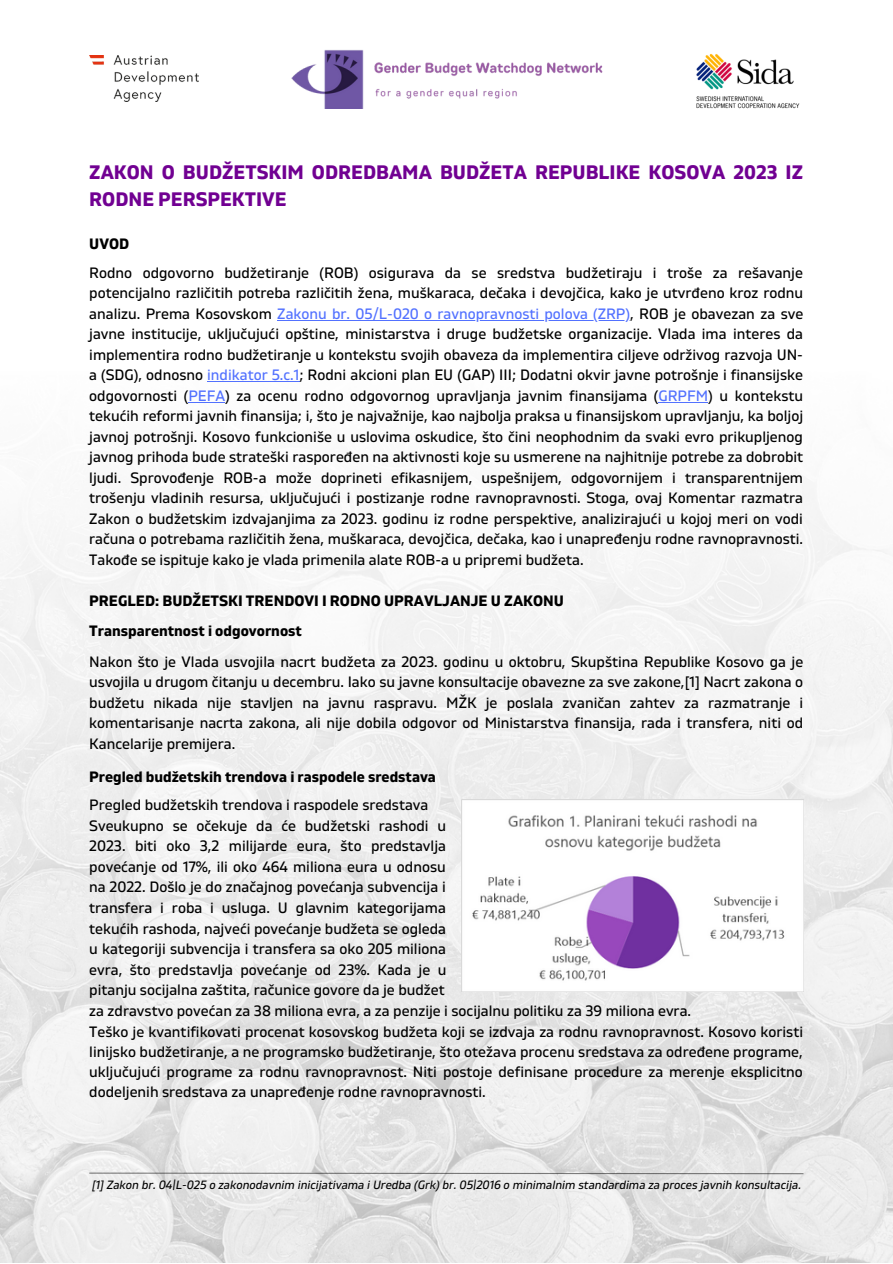
<style>
.page{position:relative;width:893px;height:1264px;background:#fff}
.page>*{position:absolute;margin:0;border:0;box-sizing:border-box;transform-origin:0 0}
.t1{font:700 19.5px/27px "Gilam";color:#710092}
.t2{font:15px/20.5px "Gilam";color:#000;text-align:justify}
.t3{font:700 15px/30.5px "Gilam";color:#000}
.t4{font:italic 12px "Gilam";color:#000}
.s1{color:#5271ff}
</style>
<div class="page">
<img style="left:0;top:55px;width:892px;height:1207px">
<hr style="left:277px;top:320px;width:311px;height:1px;background:#5271ff">
<hr style="left:588px;top:320px;width:42px;height:1px;background:#5271ff">
<hr style="left:207px;top:381px;width:92px;height:1px;background:#5271ff">
<hr style="left:188px;top:402px;width:37px;height:1px;background:#5271ff">
<hr style="left:658px;top:402px;width:50px;height:1px;background:#5271ff">
<img style="left:291px;top:50px;width:311px;height:59px">
<img style="left:694px;top:54px;width:109px;height:55px">
<img style="left:89px;top:56px;width:109px;height:46px">
<svg style="left:88px;top:1171px;width:716px;height:3px;background:#bebebe"></svg>
<img style="left:461px;top:799px;width:342px;height:192px">
<h1 class="t1" style="left:89px;top:160px;width:715px">ZAKON O BUDŽETSKIM ODREDBAMA BUDŽETA REPUBLIKE KOSOVA 2023 IZ<br>RODNE PERSPEKTIVE</h1>
<p class="t3" style="left:89px;top:229px;width:41px">UVOD</p>
<p class="t2" style="left:89px;top:263px;width:715px">Rodno odgovorno budžetiranje (ROB) osigurava da se sredstva budžetiraju i troše za rešavanje potencijalno različitih potreba različitih žena, muškaraca, dečaka i devojčica, kako je utvrđeno kroz rodnu analizu. Prema Kosovskom <span class="s1">Zakonu br. 05/L-020 o ravnopravnosti polova (ZRP)</span>, ROB je obavezan za sve javne institucije, uključujući opštine, ministarstva i druge budžetske organizacije. Vlada ima interes da implementira rodno budžetiranje u kontekstu svojih obaveza da implementira ciljeve održivog razvoja UN&shy;a (SDG), odnosno <span class="s1">indikator 5.c.1</span>; Rodni akcioni plan EU (GAP) III; Dodatni okvir javne potrošnje i finansijske odgovornosti (<span class="s1">PEFA</span>) za ocenu rodno odgovornog upravljanja javnim finansijama (<span class="s1">GRPFM</span>) u kontekstu tekućih reformi javnih finansija; i, što je najvažnije, kao najbolja praksa u finansijskom upravljanju, ka boljoj javnoj potrošnji. Kosovo funkcioniše u uslovima oskudice, što čini neophodnim da svaki evro prikupljenog javnog prihoda bude strateški raspoređen na aktivnosti koje su usmerene na najhitnije potrebe za dobrobit ljudi. Sprovođenje ROB-a može doprineti efikasnijem, uspešnijem, odgovornijem i transparentnijem trošenju vladinih resursa, uključujući i postizanje rodne ravnopravnosti. Stoga, ovaj Komentar razmatra Zakon o budžetskim izdvajanjima za 2023. godinu iz rodne perspektive, analizirajući u kojoj meri on vodi računa o potrebama različitih žena, muškaraca, devojčica, dečaka, kao i unapređenju rodne ravnopravnosti.<br>Takođe se ispituje kako je vlada primenila alate ROB-a u pripremi budžeta.</p>
<p class="t3" style="left:89px;top:586px;width:476px">PREGLED: BUDŽETSKI TRENDOVI I RODNO UPRAVLJANJE U ZAKONU<br>Transparentnost i odgovornost</p>
<p class="t2" style="left:89px;top:652px;width:715px">Nakon što je Vlada usvojila nacrt budžeta za 2023. godinu u oktobru, Skupština Republike Kosovo ga je usvojila u drugom čitanju u decembru. Iako su javne konsultacije obavezne za sve zakone,[1] Nacrt zakona o budžetu nikada nije stavljen na javnu raspravu. MŽK je poslala zvaničan zahtev za razmatranje i komentarisanje nacrta zakona, ali nije dobila odgovor od Ministarstva finansija, rada i transfera, niti od Kancelarije premijera.</p>
<p class="t3" style="left:89px;top:761px;width:348px">Pregled budžetskih trendova i raspodele sredstava</p>
<p class="t2" style="left:89px;top:795px;width:715px;text-align:left">Pregled budžetskih trendova i raspodele sredstava<br>Sveukupno se očekuje da će budžetski rashodi u<br>2023. biti oko 3,2 milijarde eura, što predstavlja<br>povećanje od 17%, ili oko 464 miliona eura u odnosu<br>na 2022. Došlo je do značajnog povećanja subvencija i<br>transfera i roba i usluga. U glavnim kategorijama<br>tekućih rashoda, najveći povećanje budžeta se ogleda<br>u kategoriji subvencija i transfera sa oko 205 miliona<br>evra, što predstavlja povećanje od 23%. Kada je u<br>pitanju socijalna zaštita, računice govore da je budžet<br>za zdravstvo povećan za 38 miliona evra, a za penzije i socijalnu politiku za 39 miliona evra.<br>Teško je kvantifikovati procenat kosovskog budžeta koji se izdvaja za rodnu ravnopravnost. Kosovo koristi linijsko budžetiranje, a ne programsko budžetiranje, što otežava procenu sredstava za određene programe, uključujući programe za rodnu ravnopravnost. Niti postoje definisane procedure za merenje eksplicitno dodeljenih sredstava za unapređenje rodne ravnopravnosti.</p>
<p class="t4" style="left:92px;top:1177px;width:710px">[1] Zakon br. 04/L-025 o zakonodavnim inicijativama i Uredba (Grk) br. 05/2016 o minimalnim standardima za proces javnih konsultacija.</p>
</div>
